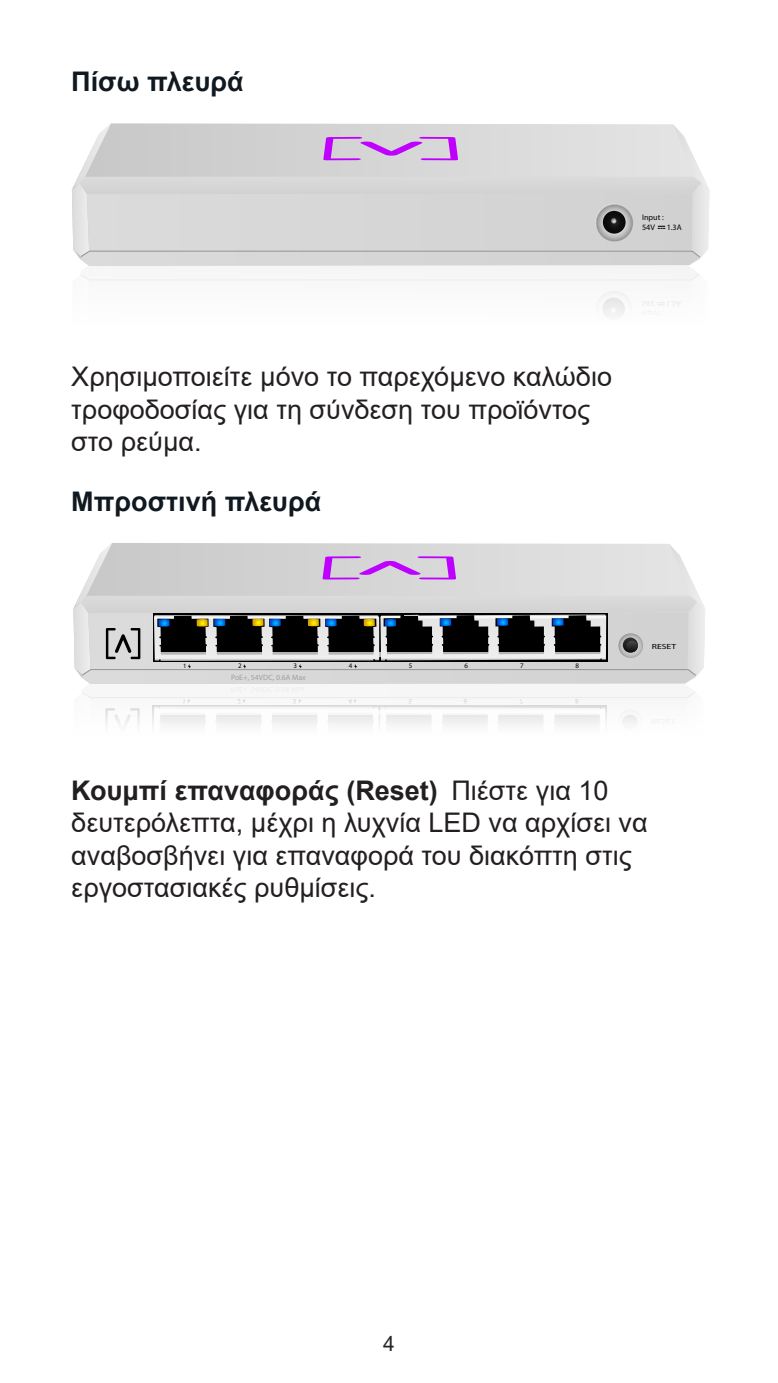
<style>
.page{position:relative;width:778px;height:1383px;background:#fff}
.page>*{position:absolute;margin:0;border:0;box-sizing:border-box;transform-origin:0 0}
.Callout_Description{font:27px/32.4px "Arial";color:#231f20}
.Body{font:27px/32.4px "Arial";color:#231f20}
.Heading_2{font:700 27px "Arial";color:#101820}
.t1{font:21px "Arial";color:#24272a}
.t2{font:8.1px/9.6px "Myriad Pro";color:#000}
.t3{font:7.8px "Myriad Pro";color:#9f9f9f}
.t4{font:7.5px "Myriad Pro";color:#000;scale:1.31 1}
.t5{font:6.9px "Myriad Pro";color:#000}
.t6{font:6.6px "Myriad Pro";color:#000}
.s1{font-weight:700}
</style>
<div class="page">
<svg style="left:72px;top:123px;width:637px;height:192px"></svg>
<svg style="left:73px;top:543px;width:632px;height:182px"></svg>
<p class="Heading_2" style="left:71px;top:62px;width:174px">Πίσω πλευρά</p>
<p class="t2" style="left:642px;top:212px;width:23px">Input :<br>54V</p>
<p class="t2" style="left:666px;top:222px;width:16px">1.3A</p>
<p class="Body" style="left:71px;top:360px;width:542px">Χρησιμοποιείτε μόνο το παρεχόμενο καλώδιο τροφοδοσίας για τη σύνδεση του προϊόντος στο ρεύμα.</p>
<p class="Heading_2" style="left:71px;top:482px;width:251px">Μπροστινή πλευρά</p>
<p class="t6" style="left:183px;top:662px;width:5px">1</p>
<p class="t5" style="left:238px;top:662px;width:5px">2</p>
<p class="t5" style="left:293px;top:662px;width:5px">3</p>
<p class="t5" style="left:349px;top:662px;width:5px">4</p>
<p class="t5" style="left:409px;top:662px;width:5px">5</p>
<p class="t5" style="left:464px;top:662px;width:5px">6</p>
<p class="t5" style="left:520px;top:662px;width:5px">7</p>
<p class="t5" style="left:575px;top:662px;width:5px">8</p>
<p class="t3" style="left:231px;top:672px;width:76px">PoE+, 54VDC, 0.6A Max</p>
<p class="t4" style="left:651px;top:641px;width:20px">RESET</p>
<p class="Callout_Description" style="left:71px;top:774px;width:578px"><span class="s1">Κουμπί επαναφοράς (Reset)</span> Πιέστε για 10 δευτερόλεπτα, μέχρι η λυχνία LED να αρχίσει να αναβοσβήνει για επαναφορά του διακόπτη στις εργοστασιακές ρυθμίσεις.</p>
<p class="t1" style="left:383px;top:1328px;width:13px">4</p>
</div>
